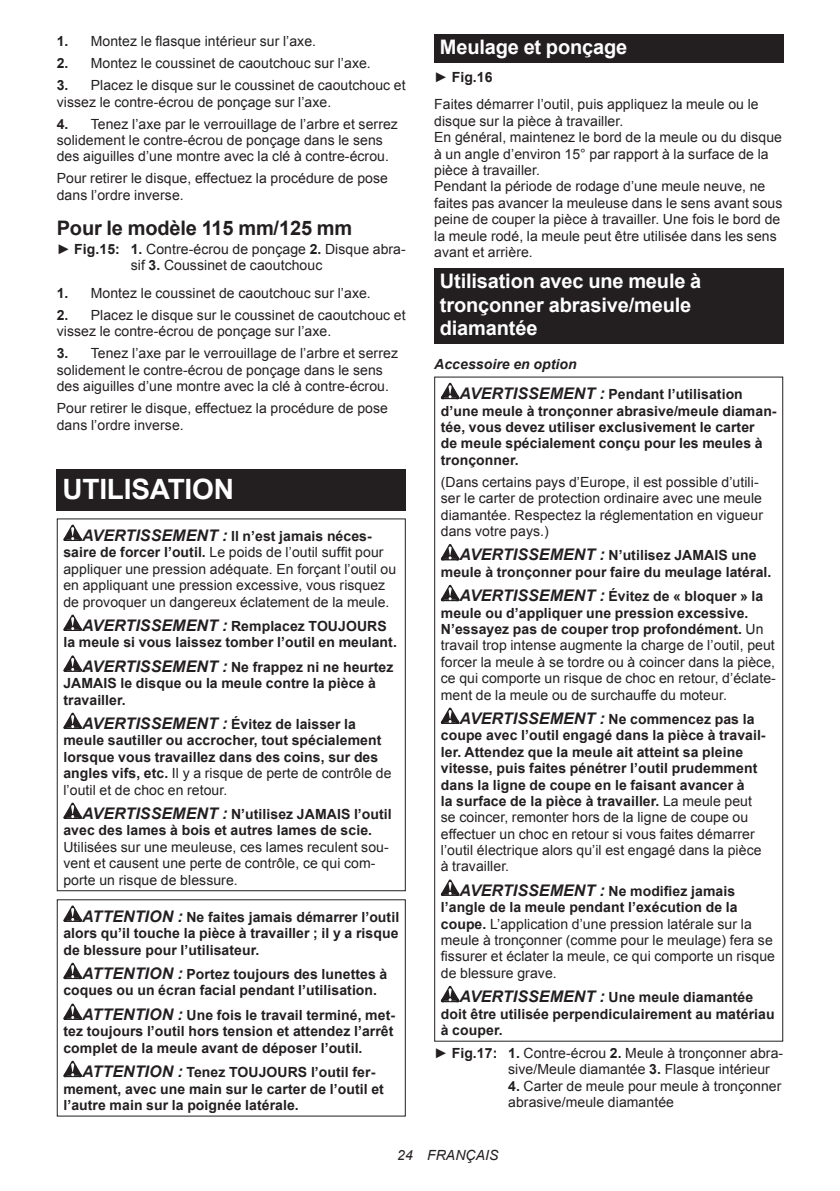
<style>
.page{position:relative;width:840px;height:1191px;background:#fff}
.page>*{position:absolute;margin:0;border:0;box-sizing:border-box;transform-origin:0 0}
.t1{font:700 28px "Arial";letter-spacing:-.01em;color:#fff}
.t2{font:700 20px/23.4px "Arial";letter-spacing:-.01em;color:#fff}
.t3{font:700 20px "Arial";letter-spacing:-.01em;color:#231f20}
.t4{font:14px/16.4px "Arial";letter-spacing:.005em;color:#231f20}
.t5{font:700 14px/16.4px "Arial";letter-spacing:.005em;color:#231f20}
.t6{font:italic 14px "Arial";letter-spacing:.005em;color:#231f20}
.s1{font-weight:700}
.s2{font-weight:700;font-style:italic;font-size:16px}
.s3{font-style:italic;font-size:16px}
.s4{font-weight:400}
.s5{font-style:italic}
</style>
<div class="page">
<div style="left:57px;top:469px;width:348px;height:41px;background:#231f20"></div>
<svg style="left:63px;top:524px;width:19px;height:17px"></svg>
<svg style="left:63px;top:614px;width:19px;height:17px"></svg>
<svg style="left:63px;top:655px;width:19px;height:17px"></svg>
<svg style="left:63px;top:712px;width:19px;height:17px"></svg>
<svg style="left:63px;top:802px;width:19px;height:17px"></svg>
<div style="left:57px;top:518px;width:348px;height:373px;border:1px solid #231f20"></div>
<svg style="left:63px;top:905px;width:19px;height:17px"></svg>
<svg style="left:63px;top:962px;width:19px;height:17px"></svg>
<svg style="left:63px;top:1003px;width:19px;height:17px"></svg>
<svg style="left:63px;top:1060px;width:19px;height:17px"></svg>
<div style="left:434px;top:34px;width:348px;height:29px;background:#231f20"></div>
<div style="left:434px;top:268px;width:348px;height:76px;background:#231f20"></div>
<svg style="left:440px;top:383px;width:19px;height:16px"></svg>
<svg style="left:440px;top:544px;width:19px;height:16px"></svg>
<svg style="left:440px;top:585px;width:19px;height:16px"></svg>
<svg style="left:440px;top:707px;width:19px;height:17px"></svg>
<svg style="left:440px;top:879px;width:19px;height:17px"></svg>
<svg style="left:440px;top:985px;width:19px;height:17px"></svg>
<p class="t4" style="left:57px;top:33px;width:261px"><span class="s1">1.</span> Montez le flasque intérieur sur l’axe.</p>
<p class="t4" style="left:57px;top:55px;width:315px"><span class="s1">2.</span> Montez le coussinet de caoutchouc sur l’axe.</p>
<p class="t4" style="left:57px;top:77px;width:350px"><span class="s1">3.</span> Placez le disque sur le coussinet de caoutchouc et vissez le contre-écrou de ponçage sur l’axe.</p>
<p class="t4" style="left:57px;top:116px;width:342px"><span class="s1">4.</span> Tenez l’axe par le verrouillage de l’arbre et serrez solidement le contre-écrou de ponçage dans le sens des aiguilles d’une montre avec la clé à contre-écrou.</p>
<p class="t4" style="left:57px;top:170px;width:332px">Pour retirer le disque, effectuez la procédure de pose dans l’ordre inverse.</p>
<h2 class="t3" style="left:57px;top:220px;width:297px">Pour le modèle 115 mm/125 mm</h2>
<p class="t4" style="left:131px;top:241px;width:276px;text-indent:-74px">► <span class="s1">Fig.15: 1.</span> Contre-écrou de ponçage <span class="s1">2.</span> Disque abra&shy;sif <span class="s1">3.</span> Coussinet de caoutchouc</p>
<p class="t4" style="left:57px;top:285px;width:315px"><span class="s1">1.</span> Montez le coussinet de caoutchouc sur l’axe.</p>
<p class="t4" style="left:57px;top:307px;width:350px"><span class="s1">2.</span> Placez le disque sur le coussinet de caoutchouc et vissez le contre-écrou de ponçage sur l’axe.</p>
<p class="t4" style="left:57px;top:345px;width:342px"><span class="s1">3.</span> Tenez l’axe par le verrouillage de l’arbre et serrez solidement le contre-écrou de ponçage dans le sens des aiguilles d’une montre avec la clé à contre-écrou.</p>
<p class="t4" style="left:57px;top:400px;width:332px">Pour retirer le disque, effectuez la procédure de pose dans l’ordre inverse.</p>
<h1 class="t1" style="left:62px;top:478px;width:173px">UTILISATION</h1>
<p class="t4" style="left:63px;top:528px;width:334px;text-indent:19px"><span class="s2">AVERTISSEMENT :</span> <span class="s1">Il n’est jamais néces&shy;saire de forcer l’outil.</span> Le poids de l’outil suffit pour appliquer une pression adéquate. En forçant l’outil ou en appliquant une pression excessive, vous risquez de provoquer un dangereux éclatement de la meule.</p>
<p class="t5" style="left:63px;top:619px;width:335px;text-indent:19px"><span class="s3">AVERTISSEMENT :</span> Remplacez TOUJOURS la meule si vous laissez tomber l’outil en meulant.</p>
<p class="t5" style="left:63px;top:660px;width:331px;text-indent:19px"><span class="s3">AVERTISSEMENT :</span> Ne frappez ni ne heurtez<br>JAMAIS le disque ou la meule contre la pièce à travailler.</p>
<p class="t5" style="left:63px;top:717px;width:329px;text-indent:19px"><span class="s3">AVERTISSEMENT :</span> Évitez de laisser la meule sautiller ou accrocher, tout spécialement lorsque vous travaillez dans des coins, sur des angles vifs, etc. <span class="s4">Il y a risque de perte de contrôle de l’outil et de choc en retour.</span></p>
<p class="t5" style="left:63px;top:807px;width:330px;text-indent:19px"><span class="s3">AVERTISSEMENT :</span> N’utilisez JAMAIS l’outil avec des lames à bois et autres lames de scie.</p>
<p class="t4" style="left:63px;top:839px;width:327px">Utilisées sur une meuleuse, ces lames reculent sou&shy;vent et causent une perte de contrôle, ce qui com&shy;porte un risque de blessure.</p>
<p class="t5" style="left:63px;top:910px;width:337px;text-align:justify;text-indent:19px"><span class="s3">ATTENTION :</span> Ne faites jamais démarrer l’outil alors qu’il touche la pièce à travailler ; il y a risque de blessure pour l’utilisateur.</p>
<p class="t5" style="left:63px;top:967px;width:325px;text-indent:19px"><span class="s3">ATTENTION :</span> Portez toujours des lunettes à coques ou un écran facial pendant l’utilisation.</p>
<p class="t5" style="left:63px;top:1008px;width:333px;text-align:justify;text-indent:19px"><span class="s3">ATTENTION :</span> Une fois le travail terminé, met&shy;tez toujours l’outil hors tension et attendez l’arrêt complet de la meule avant de déposer l’outil.</p>
<p class="t5" style="left:63px;top:1065px;width:322px;text-indent:19px"><span class="s3">ATTENTION :</span> Tenez TOUJOURS l’outil fer&shy;mement, avec une main sur le carter de l’outil et l’autre main sur la poignée latérale.</p>
<h2 class="t2" style="left:439px;top:37px;width:189px">Meulage et ponçage</h2>
<p class="t4" style="left:434px;top:63px;width:326px;line-height:27.8px">► <span class="s1">Fig.16<br></span>Faites démarrer l’outil, puis appliquez la meule ou le</p>
<p class="t4" style="left:434px;top:113px;width:349px">disque sur la pièce à travailler.<br>En général, maintenez le bord de la meule ou du disque à un angle d’environ 15° par rapport à la surface de la pièce à travailler.<br>Pendant la période de rodage d’une meule neuve, ne faites pas avancer la meuleuse dans le sens avant sous peine de couper la pièce à travailler. Une fois le bord de la meule rodé, la meule peut être utilisée dans les sens avant et arrière.</p>
<h2 class="t2" style="left:439px;top:271px;width:263px">Utilisation avec une meule à tronçonner abrasive/meule diamantée</h2>
<p class="t5" style="left:459px;top:349px;width:284px;line-height:30.6px;text-indent:-25px"><span class="s5">Accessoire en option<br></span><span class="s3">AVERTISSEMENT :</span> Pendant l’utilisation</p>
<p class="t5" style="left:440px;top:404px;width:337px">d’une meule à tronçonner abrasive/meule diaman&shy;tée, vous devez utiliser exclusivement le carter<br>de meule spécialement conçu pour les meules à tronçonner.</p>
<p class="t4" style="left:440px;top:474px;width:323px">(Dans certains pays d’Europe, il est possible d’utili&shy;ser le carter de protection ordinaire avec une meule diamantée. Respectez la réglementation en vigueur dans votre pays.)</p>
<p class="t5" style="left:440px;top:548px;width:332px;text-align:center"><span class="s3">AVERTISSEMENT :</span> N’utilisez JAMAIS une meule à tronçonner pour faire du meulage latéral.</p>
<p class="t4" style="left:440px;top:589px;width:336px;text-indent:19px"><span class="s2">AVERTISSEMENT :</span> <span class="s1">Évitez de « bloquer » la meule ou d’appliquer une pression excessive.<br>N’essayez pas de couper trop profondément.</span> Un travail trop intense augmente la charge de l’outil, peut forcer la meule à se tordre ou à coincer dans la pièce, ce qui comporte un risque de choc en retour, d’éclate&shy;ment de la meule ou de surchauffe du moteur.</p>
<p class="t5" style="left:440px;top:712px;width:326px;text-indent:19px"><span class="s3">AVERTISSEMENT :</span> Ne commencez pas la coupe avec l’outil engagé dans la pièce à travail&shy;ler. Attendez que la meule ait atteint sa pleine vitesse, puis faites pénétrer l’outil prudemment dans la ligne de coupe en le faisant avancer à<br>la surface de la pièce à travailler. <span class="s4">La meule peut se coincer, remonter hors de la ligne de coupe ou effectuer un choc en retour si vous faites démarrer l’outil électrique alors qu’il est engagé dans la pièce à travailler.</span></p>
<p class="t4" style="left:440px;top:883px;width:335px;text-indent:19px"><span class="s2">AVERTISSEMENT :</span> <span class="s1">Ne modifiez jamais l’angle de la meule pendant l’exécution de la coupe.</span> L’application d’une pression latérale sur la meule à tronçonner (comme pour le meulage) fera se fissurer et éclater la meule, ce qui comporte un risque de blessure grave.</p>
<p class="t5" style="left:440px;top:990px;width:335px;text-indent:19px"><span class="s3">AVERTISSEMENT :</span> Une meule diamantée doit être utilisée perpendiculairement au matériau à couper.</p>
<p class="t4" style="left:508px;top:1045px;width:276px;text-indent:-74px">► <span class="s1">Fig.17: 1.</span> Contre-écrou <span class="s1">2.</span> Meule à tronçonner abra&shy;sive/Meule diamantée <span class="s1">3.</span> Flasque intérieur</p>
<p class="t4" style="left:508px;top:1077px;width:274px"><span class="s1">4.</span> Carter de meule pour meule à tronçonner abrasive/meule diamantée</p>
<p class="t6" style="left:397px;top:1150px;width:103px">24 FRANÇAIS</p>
</div>
